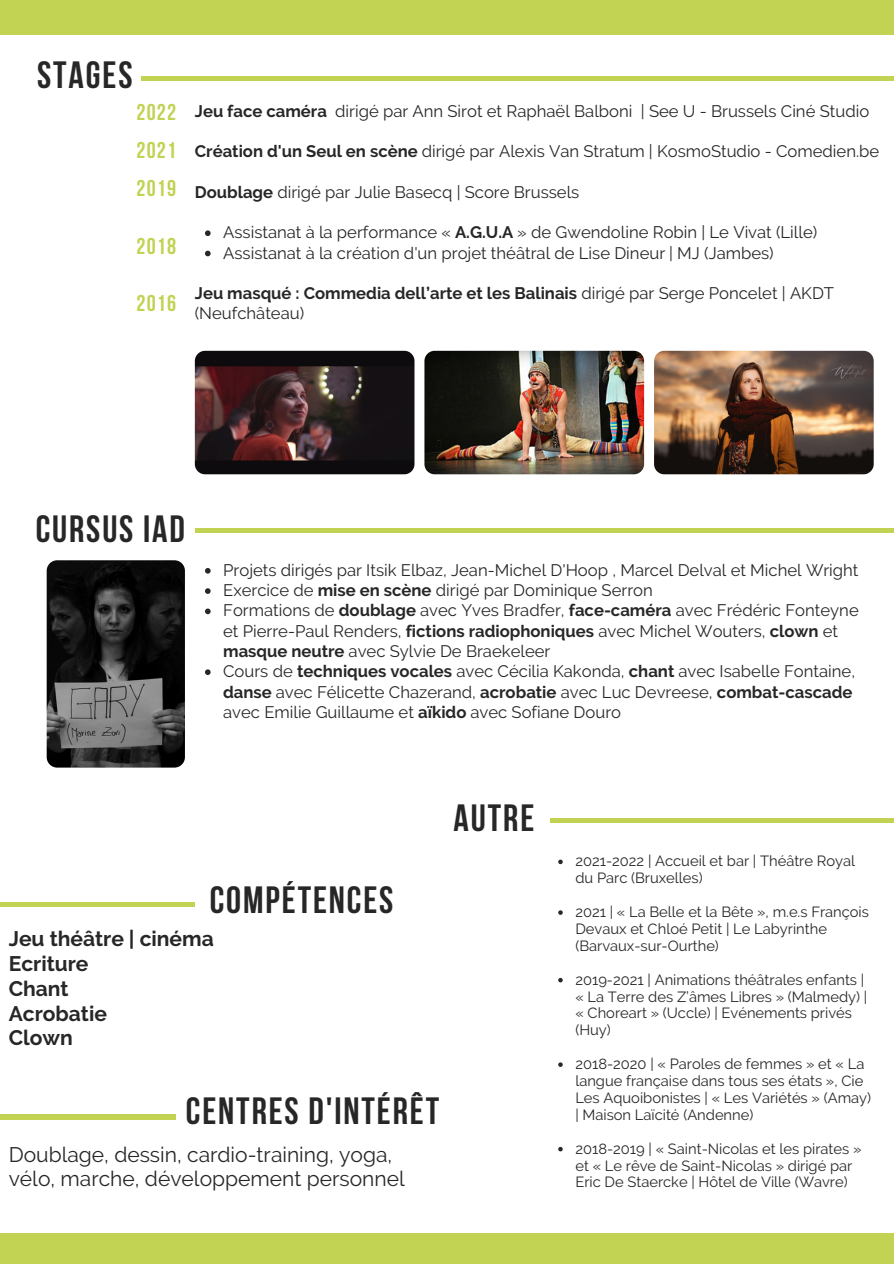
<style>
.page{position:relative;width:894px;height:1264px;background:#fff}
.page>*{position:absolute;margin:0;border:0;box-sizing:border-box;transform-origin:0 0}
.t1{font:700 37.8px "Bebas Neue";letter-spacing:.05em;color:#272727}
.t2{font:700 22.8px "Bebas Neue";letter-spacing:.05em;color:#c2d253}
.t3{font:21px/24.8px "Raleway";color:#272727}
.t4{font:700 21px "Raleway";color:#272727}
.t5{font:16.65px/20.2px "Raleway";color:#272727}
.t6{font:700 16.65px/20.2px "Raleway";color:#272727}
.t7{font:14.7px/17px "Raleway";color:#272727}
.s1{font-weight:700}
.s2{font-weight:400}
</style>
<div class="page">
<div style="left:0;top:0;width:893px;height:34px;background:#c2d253"></div>
<div style="left:0;top:1233px;width:893px;height:30px;background:#c2d253"></div>
<hr style="left:0;top:902px;width:194px;height:4px;background:#c2d253">
<img style="left:195px;top:351px;width:219px;height:123px;border-radius:10px">
<img style="left:424px;top:351px;width:220px;height:123px;border-radius:10px">
<hr style="left:550px;top:818px;width:343px;height:4px;background:#c2d253">
<div style="left:0;top:1114px;width:176px;height:5px;background:#c2d253"></div>
<div style="left:195px;top:528px;width:698px;height:5px;background:#c2d253"></div>
<div style="left:142px;top:76px;width:751px;height:5px;background:#c2d253"></div>
<img style="left:47px;top:560px;width:138px;height:207px;border-radius:10px">
<img style="left:654px;top:351px;width:219px;height:123px;border-radius:10px">
<svg style="left:558px;top:859px;width:4px;height:5px"></svg>
<svg style="left:558px;top:910px;width:4px;height:4px"></svg>
<svg style="left:558px;top:977px;width:4px;height:5px"></svg>
<svg style="left:558px;top:1062px;width:4px;height:4px"></svg>
<svg style="left:558px;top:1146px;width:4px;height:5px"></svg>
<svg style="left:205px;top:568px;width:5px;height:5px"></svg>
<svg style="left:205px;top:588px;width:5px;height:6px"></svg>
<svg style="left:205px;top:608px;width:5px;height:6px"></svg>
<svg style="left:205px;top:669px;width:5px;height:6px"></svg>
<svg style="left:205px;top:230px;width:5px;height:6px"></svg>
<svg style="left:205px;top:251px;width:5px;height:5px"></svg>
<p class="t1" style="left:37px;top:59px;width:97px">STAGES</p>
<p class="t2" style="left:137px;top:102px;width:41px">2022</p>
<p class="t2" style="left:137px;top:141px;width:41px">2021</p>
<p class="t2" style="left:137px;top:179px;width:41px">2019</p>
<p class="t2" style="left:137px;top:236px;width:41px">2018</p>
<p class="t2" style="left:137px;top:294px;width:41px">2016</p>
<p class="t5" style="left:195px;top:101px;width:675px"><span class="s1">Jeu face caméra</span> dirigé par Ann Sirot et Raphaël Balboni | See U - Brussels Ciné Studio</p>
<p class="t5" style="left:195px;top:141px;width:685px"><span class="s1">Création d'un Seul en scène</span> dirigé par Alexis Van Stratum | KosmoStudio - Comedien.be</p>
<p class="t5" style="left:195px;top:182px;width:386px"><span class="s1">Doublage</span> dirigé par Julie Basecq | Score Brussels</p>
<p class="t5" style="left:223px;top:222px;width:595px">Assistanat à la performance « <span class="s1">A.G.U.A</span> » de Gwendoline Robin | Le Vivat (Lille)</p>
<p class="t5" style="left:223px;top:242px;width:552px">Assistanat à la création d'un projet théâtral de Lise Dineur | MJ (Jambes)</p>
<p class="t6" style="left:195px;top:283px;width:640px">Jeu masqué : Commedia dell’arte et les Balinais <span class="s2">dirigé par Serge Poncelet | AKDT (Neufchâteau)</span></p>
<p class="t1" style="left:36px;top:514px;width:151px">CURSUS IAD</p>
<p class="t5" style="left:223px;top:560px;width:636px">Projets dirigés par Itsik Elbaz, Jean-Michel D'Hoop , Marcel Delval et Michel Wright</p>
<p class="t5" style="left:223px;top:580px;width:431px">Exercice de <span class="s1">mise en scène</span> dirigé par Dominique Serron</p>
<p class="t5" style="left:223px;top:600px;width:637px">Formations de <span class="s1">doublage</span> avec Yves Bradfer, <span class="s1">face-caméra</span> avec Frédéric Fonteyne et Pierre-Paul Renders, <span class="s1">fictions radiophoniques</span> avec Michel Wouters, <span class="s1">clown</span> et <span class="s1">masque neutre</span> avec Sylvie De Braekeleer</p>
<p class="t5" style="left:223px;top:661px;width:633px">Cours de <span class="s1">techniques vocales</span> avec Cécilia Kakonda, <span class="s1">chant</span> avec Isabelle Fontaine, <span class="s1">danse</span> avec Félicette Chazerand, <span class="s1">acrobatie</span> avec Luc Devreese, <span class="s1">combat-cascade </span>avec Emilie Guillaume et <span class="s1">aïkido</span> avec Sofiane Douro</p>
<p class="t1" style="left:453px;top:803px;width:82px">AUTRE</p>
<p class="t1" style="left:210px;top:884px;width:185px">COMPÉTENCES</p>
<p class="t4" style="left:9px;top:926px;width:206px">Jeu théâtre | cinéma</p>
<p class="t4" style="left:9px;top:951px;width:81px">Ecriture</p>
<p class="t4" style="left:9px;top:976px;width:61px">Chant</p>
<p class="t4" style="left:9px;top:1000px;width:100px">Acrobatie</p>
<p class="t4" style="left:9px;top:1025px;width:66px">Clown</p>
<p class="t1" style="left:186px;top:1095px;width:254px">CENTRES D'INTÉRÊT</p>
<p class="t3" style="left:9px;top:1141px;width:397px">Doublage, dessin, cardio-training, yoga, vélo, marche, développement personnel</p>
<p class="t7" style="left:575px;top:852px;width:281px">2021-2022 | Accueil et bar | Théâtre Royal du Parc (Bruxelles)</p>
<p class="t7" style="left:575px;top:903px;width:295px">2021 | « La Belle et la Bête », m.e.s François<br>Devaux et Chloé Petit | Le Labyrinthe (Barvaux-sur-Ourthe)</p>
<p class="t7" style="left:575px;top:971px;width:293px">2019-2021 | Animations théâtrales enfants | « La Terre des Z’âmes Libres » (Malmedy) | « Choreart » (Uccle) | Evénements privés (Huy)</p>
<p class="t7" style="left:575px;top:1055px;width:297px">2018-2020 | « Paroles de femmes » et « La langue française dans tous ses états », Cie Les Aquoibonistes | « Les Variétés » (Amay) | Maison Laïcité (Andenne)</p>
<p class="t7" style="left:575px;top:1139px;width:287px">2018-2019 | « Saint-Nicolas et les pirates » et « Le rêve de Saint-Nicolas » dirigé par<br>Eric De Staercke | Hôtel de Ville (Wavre)</p>
</div>
